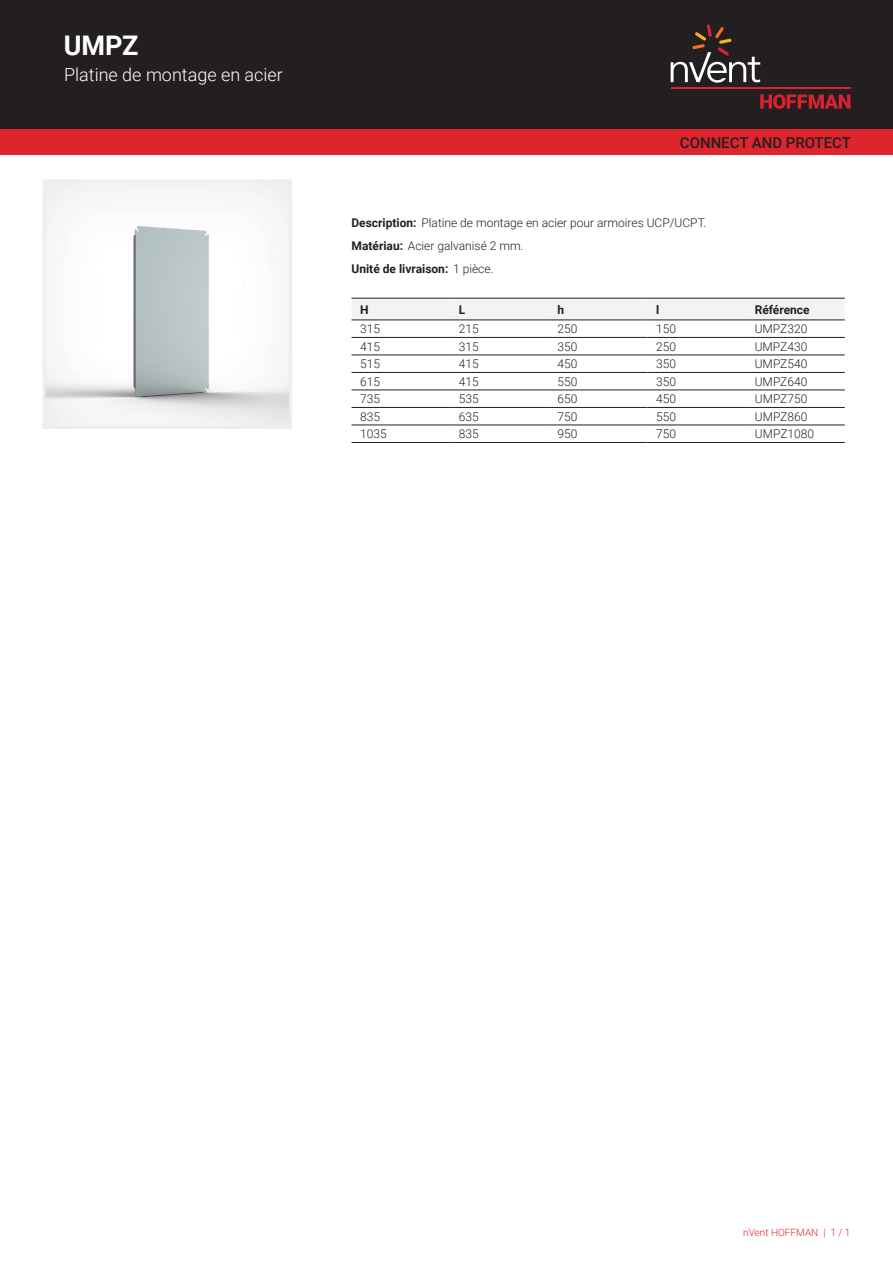
<style>
.page{position:relative;width:893px;height:1263px;background:#fff}
.page>*{position:absolute;margin:0;border:0;box-sizing:border-box;transform-origin:0 0}
.t1{font:700 27px "Roboto";color:#fff}
.t2{font:300 18px "Roboto";color:#fff}
.t3{font:500 15px "Roboto";color:#231f20}
.t4{font:300 12px/23px "Roboto";color:#231f20}
.t5{font:700 12px "Roboto";color:#231f20}
.t6{font:300 10.05px "Roboto";color:#de252e}
.s1{font-weight:700}
</style>
<div class="page">
<div style="left:0;top:0;width:893px;height:129px;background:#231f20"></div>
<svg style="left:760px;top:94px;width:90px;height:15px"></svg>
<hr style="left:671px;top:88px;width:179px;height:1px;background:#db2230">
<svg style="left:671px;top:24px;width:89px;height:59px"></svg>
<div style="left:0;top:129px;width:893px;height:26px;background:#de252e"></div>
<div style="left:351px;top:299px;width:494px;height:21px;background:#f2f3f4"></div>
<hr style="left:351px;top:298px;width:99px;height:1px;background:#231f20">
<hr style="left:450px;top:298px;width:99px;height:1px;background:#231f20">
<hr style="left:549px;top:298px;width:98px;height:1px;background:#231f20">
<hr style="left:647px;top:298px;width:99px;height:1px;background:#231f20">
<hr style="left:746px;top:298px;width:99px;height:1px;background:#231f20">
<hr style="left:351px;top:337px;width:99px;height:1px;background:#231f20">
<hr style="left:450px;top:337px;width:99px;height:1px;background:#231f20">
<hr style="left:549px;top:337px;width:98px;height:1px;background:#231f20">
<hr style="left:647px;top:337px;width:99px;height:1px;background:#231f20">
<hr style="left:746px;top:337px;width:99px;height:1px;background:#231f20">
<hr style="left:351px;top:355px;width:99px;height:1px;background:#231f20">
<hr style="left:450px;top:355px;width:99px;height:1px;background:#231f20">
<hr style="left:549px;top:355px;width:98px;height:1px;background:#231f20">
<hr style="left:647px;top:355px;width:99px;height:1px;background:#231f20">
<hr style="left:746px;top:355px;width:99px;height:1px;background:#231f20">
<hr style="left:351px;top:372px;width:99px;height:1px;background:#231f20">
<hr style="left:450px;top:372px;width:99px;height:1px;background:#231f20">
<hr style="left:549px;top:372px;width:98px;height:1px;background:#231f20">
<hr style="left:647px;top:372px;width:99px;height:1px;background:#231f20">
<hr style="left:746px;top:372px;width:99px;height:1px;background:#231f20">
<hr style="left:351px;top:390px;width:99px;height:1px;background:#231f20">
<hr style="left:450px;top:390px;width:99px;height:1px;background:#231f20">
<hr style="left:549px;top:390px;width:98px;height:1px;background:#231f20">
<hr style="left:647px;top:390px;width:99px;height:1px;background:#231f20">
<hr style="left:746px;top:390px;width:99px;height:1px;background:#231f20">
<hr style="left:351px;top:407px;width:99px;height:1px;background:#231f20">
<hr style="left:450px;top:407px;width:99px;height:1px;background:#231f20">
<hr style="left:549px;top:407px;width:98px;height:1px;background:#231f20">
<hr style="left:647px;top:407px;width:99px;height:1px;background:#231f20">
<hr style="left:746px;top:407px;width:99px;height:1px;background:#231f20">
<hr style="left:351px;top:425px;width:99px;height:1px;background:#231f20">
<hr style="left:450px;top:425px;width:99px;height:1px;background:#231f20">
<hr style="left:549px;top:425px;width:98px;height:1px;background:#231f20">
<hr style="left:647px;top:425px;width:99px;height:1px;background:#231f20">
<hr style="left:746px;top:425px;width:99px;height:1px;background:#231f20">
<hr style="left:351px;top:442px;width:99px;height:1px;background:#231f20">
<hr style="left:450px;top:442px;width:99px;height:1px;background:#231f20">
<hr style="left:549px;top:442px;width:98px;height:1px;background:#231f20">
<hr style="left:647px;top:442px;width:99px;height:1px;background:#231f20">
<hr style="left:746px;top:442px;width:99px;height:1px;background:#231f20">
<hr style="left:351px;top:320px;width:99px;height:1px;background:#231f20">
<hr style="left:450px;top:320px;width:99px;height:1px;background:#231f20">
<hr style="left:549px;top:320px;width:98px;height:1px;background:#231f20">
<hr style="left:647px;top:320px;width:99px;height:1px;background:#231f20">
<hr style="left:746px;top:320px;width:99px;height:1px;background:#231f20">
<img style="left:47px;top:183px;width:241px;height:242px">
<div style="left:43px;top:179px;width:249px;height:250px;border:3px solid #eeeeef"></div>
<h1 class="t1" style="left:64px;top:26px;width:76px">UMPZ</h1>
<h2 class="t2" style="left:64px;top:62px;width:220px">Platine de montage en acier</h2>
<p class="t3" style="left:680px;top:132px;width:173px">CONNECT AND PROTECT</p>
<p class="t4" style="left:351px;top:211px;width:356px"><span class="s1">Description:</span> Platine de montage en acier pour armoires UCP/UCPT.<br><span class="s1">Matériau:</span> Acier galvanisé 2 mm.<br><span class="s1">Unité de livraison:</span> 1 pièce.</p>
<p class="t5" style="left:360px;top:301px;width:10px">H</p>
<p class="t5" style="left:459px;top:301px;width:8px">L</p>
<p class="t5" style="left:557px;top:301px;width:8px">h</p>
<p class="t5" style="left:656px;top:301px;width:5px">l</p>
<p class="t5" style="left:755px;top:301px;width:57px">Référence</p>
<p class="t4" style="left:360px;top:317px;width:21px">315</p>
<p class="t4" style="left:459px;top:317px;width:21px">215</p>
<p class="t4" style="left:557px;top:317px;width:21px">250</p>
<p class="t4" style="left:656px;top:317px;width:21px">150</p>
<p class="t4" style="left:755px;top:317px;width:54px">UMPZ320</p>
<p class="t4" style="left:360px;top:334px;width:21px">415</p>
<p class="t4" style="left:459px;top:334px;width:21px">315</p>
<p class="t4" style="left:557px;top:334px;width:21px">350</p>
<p class="t4" style="left:656px;top:334px;width:21px">250</p>
<p class="t4" style="left:755px;top:334px;width:54px">UMPZ430</p>
<p class="t4" style="left:360px;top:352px;width:21px">515</p>
<p class="t4" style="left:459px;top:352px;width:21px">415</p>
<p class="t4" style="left:557px;top:352px;width:21px">450</p>
<p class="t4" style="left:656px;top:352px;width:21px">350</p>
<p class="t4" style="left:755px;top:352px;width:54px">UMPZ540</p>
<p class="t4" style="left:360px;top:369px;width:21px">615</p>
<p class="t4" style="left:459px;top:369px;width:21px">415</p>
<p class="t4" style="left:557px;top:369px;width:21px">550</p>
<p class="t4" style="left:656px;top:369px;width:21px">350</p>
<p class="t4" style="left:755px;top:369px;width:54px">UMPZ640</p>
<p class="t4" style="left:360px;top:387px;width:21px">735</p>
<p class="t4" style="left:459px;top:387px;width:21px">535</p>
<p class="t4" style="left:557px;top:387px;width:21px">650</p>
<p class="t4" style="left:656px;top:387px;width:21px">450</p>
<p class="t4" style="left:755px;top:387px;width:54px">UMPZ750</p>
<p class="t4" style="left:360px;top:404px;width:21px">835</p>
<p class="t4" style="left:459px;top:404px;width:21px">635</p>
<p class="t4" style="left:557px;top:404px;width:21px">750</p>
<p class="t4" style="left:656px;top:404px;width:21px">550</p>
<p class="t4" style="left:755px;top:404px;width:54px">UMPZ860</p>
<p class="t4" style="left:360px;top:422px;width:28px">1035</p>
<p class="t4" style="left:459px;top:422px;width:21px">835</p>
<p class="t4" style="left:557px;top:422px;width:21px">950</p>
<p class="t4" style="left:656px;top:422px;width:21px">750</p>
<p class="t4" style="left:755px;top:422px;width:61px">UMPZ1080</p>
<p class="t6" style="left:743px;top:1226px;width:109px">nVent HOFFMAN | 1 / 1</p>
</div>
